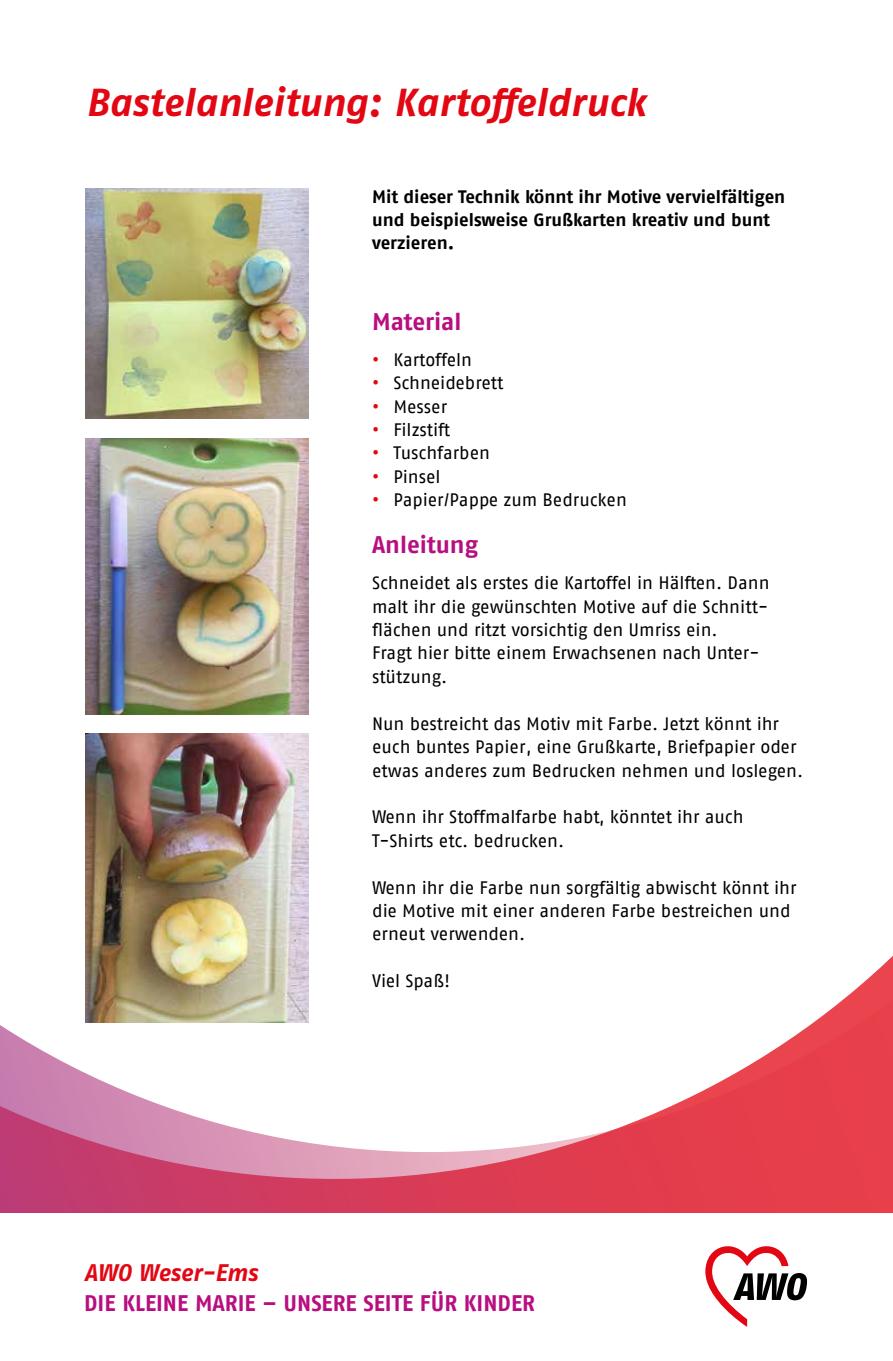
<style>
.page{position:relative;width:893px;height:1361px;background:#fff}
.page>*{position:absolute;margin:0;border:0;box-sizing:border-box;transform-origin:0 0}
.t1{font:italic 700 39px "Fago Pro";color:#e30613}
.t2{font:700 24px "AWO Fago Office";letter-spacing:-.005em;color:#b80e80}
.t3{font:italic 700 24px "Fago Pro";letter-spacing:-.005em;color:#e30613}
.t4{font:700 22.5px "AWO Fago Office";color:#b80e80}
.t5{font:18px/23.4px "AWO Fago Office";color:#000}
.t6{font:700 18px/23.4px "AWO Fago Office";letter-spacing:-.005em;color:#000}
.s1{font-weight:700;color:#e30613}
</style>
<div class="page">
<svg style="left:0;top:946px;width:893px;height:266px"></svg>
<svg style="left:705px;top:1246px;width:102px;height:81px"></svg>
<img style="left:85px;top:188px;width:223px;height:231px">
<img style="left:85px;top:438px;width:223px;height:276px">
<img style="left:85px;top:733px;width:223px;height:290px">
<h1 class="t1" style="left:86px;top:79px;width:561px">Bastelanleitung: Kartoffeldruck</h1>
<p class="t6" style="left:372px;top:184px;width:415px">Mit dieser Technik könnt ihr Motive vervielfältigen und beispielsweise Grußkarten kreativ und bunt verzieren.</p>
<h2 class="t2" style="left:372px;top:307px;width:91px">Material</h2>
<p class="t5" style="left:372px;top:348px;width:102px"><span class="s1">•</span> Kartoffeln</p>
<p class="t5" style="left:372px;top:371px;width:133px"><span class="s1">•</span> Schneidebrett</p>
<p class="t5" style="left:372px;top:394px;width:77px"><span class="s1">•</span> Messer</p>
<p class="t5" style="left:372px;top:418px;width:80px"><span class="s1">•</span> Filzstift</p>
<p class="t5" style="left:372px;top:441px;width:119px"><span class="s1">•</span> Tuschfarben</p>
<p class="t5" style="left:372px;top:465px;width:70px"><span class="s1">•</span> Pinsel</p>
<p class="t5" style="left:372px;top:488px;width:256px"><span class="s1">•</span> Papier/Pappe zum Bedrucken</p>
<h2 class="t2" style="left:372px;top:530px;width:108px">Anleitung</h2>
<p class="t5" style="left:372px;top:571px;width:399px">Schneidet als erstes die Kartoffel in Hälften. Dann malt ihr die gewünschten Motive auf die Schnitt&shy;flächen und ritzt vorsichtig den Umriss ein.<br>Fragt hier bitte einem Erwachsenen nach Unter&shy;stützung.</p>
<p class="t5" style="left:372px;top:711px;width:433px">Nun bestreicht das Motiv mit Farbe. Jetzt könnt ihr euch buntes Papier, eine Grußkarte, Briefpapier oder etwas anderes zum Bedrucken nehmen und loslegen.</p>
<p class="t5" style="left:372px;top:805px;width:373px">Wenn ihr Stoffmalfarbe habt, könntet ihr auch<br>T-Shirts etc. bedrucken.</p>
<p class="t5" style="left:372px;top:875px;width:426px">Wenn ihr die Farbe nun sorgfältig abwischt könnt ihr die Motive mit einer anderen Farbe bestreichen und erneut verwenden.</p>
<p class="t5" style="left:372px;top:969px;width:80px">Viel Spaß!</p>
<h2 class="t3" style="left:84px;top:1258px;width:175px">AWO Weser-Ems</h2>
<p class="t4" style="left:84px;top:1290px;width:452px">DIE KLEINE MARIE – UNSERE SEITE FÜR KINDER</p>
</div>
